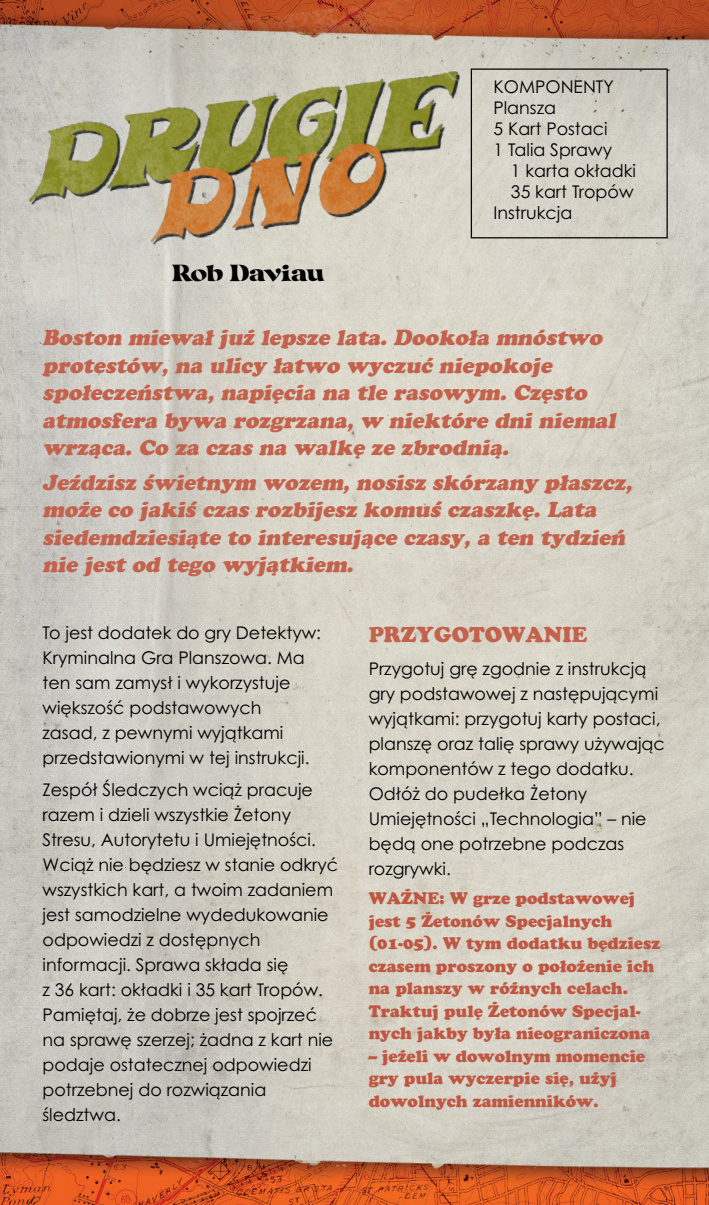
<style>
.page{position:relative;width:709px;height:1205px;background:#fff}
.page>*{position:absolute;margin:0;border:0;box-sizing:border-box;transform-origin:0 0}
.t1{font:30px "Curvilingus";color:#000}
.fluff{font:italic 21.25px/27.5px "Cupertino";color:#c3634d}
.fluff-2{font:21.25px "Cupertino";color:#c3634d}
.baza{font:17.5px/25px "Century Gothic Pro";color:#000}
.important{font:16.5px/22.5px "Cupertino";color:#bf5743}
</style>
<div class="page">
<img style="left:0;top:0;width:709px;height:1205px">
<img style="left:0;top:0;width:491px;height:304px">
<div style="left:471px;top:68px;width:196px;height:170px;border:1px solid #000"></div>
<p class="t1" style="left:172px;top:258px;width:154px">Rob Daviau</p>
<p class="baza" style="left:493px;top:74px;width:122px">KOMPONENTY</p>
<p class="baza" style="left:493px;top:95px;width:64px">Plansza</p>
<p class="baza" style="left:493px;top:116px;width:116px">5 Kart Postaci</p>
<p class="baza" style="left:493px;top:137px;width:120px">1 Talia Sprawy</p>
<p class="baza" style="left:511px;top:158px;width:127px">1 karta okładki</p>
<p class="baza" style="left:511px;top:179px;width:124px">35 kart Tropów</p>
<p class="baza" style="left:493px;top:200px;width:80px">Instrukcja</p>
<p class="fluff" style="left:43px;top:325px;width:579px">Boston miewał już lepsze lata. Dookoła mnóstwo protestów, na ulicy łatwo wyczuć niepokoje społeczeństwa, napięcia na tle rasowym. Często atmosfera bywa rozgrzana, w niektóre dni niemal wrząca. Co za czas na walkę ze zbrodnią.</p>
<p class="fluff" style="left:43px;top:469px;width:595px">Jeździsz świetnym wozem, nosisz skórzany płaszcz, może co jakiś czas rozbijesz komuś czaszkę. Lata siedemdziesiąte to interesujące czasy, a ten tydzień nie jest od tego wyjątkiem.</p>
<p class="baza" style="left:43px;top:619px;width:280px">To jest dodatek do gry Detektyw:<br>Kryminalna Gra Planszowa. Ma ten sam zamysł i wykorzystuje większość podstawowych<br>zasad, z pewnymi wyjątkami przedstawionymi w tej instrukcji.</p>
<p class="baza" style="left:43px;top:777px;width:297px">Zespół Śledczych wciąż pracuje razem i dzieli wszystkie Żetony<br>Stresu, Autorytetu i Umiejętności.<br>Wciąż nie będziesz w stanie odkryć wszystkich kart, a twoim zadaniem jest samodzielne wydedukowanie odpowiedzi z dostępnych informacji. Sprawa składa się<br>z 36 kart: okładki i 35 kart Tropów.<br>Pamiętaj, że dobrze jest spojrzeć na sprawę szerzej; żadna z kart nie podaje ostatecznej odpowiedzi potrzebnej do rozwiązania śledztwa.</p>
<p class="fluff-2" style="left:369px;top:622px;width:220px">PRZYGOTOWANIE</p>
<p class="baza" style="left:369px;top:655px;width:298px">Przygotuj grę zgodnie z instrukcją gry podstawowej z następującymi wyjątkami: przygotuj karty postaci, planszę oraz talię sprawy używając komponentów z tego dodatku.<br>Odłóż do pudełka Żetony<br>Umiejętności „Technologia” – nie będą one potrzebne podczas rozgrywki.</p>
<p class="important" style="left:369px;top:888px;width:293px">WAŻNE: W grze podstawowej jest 5 Żetonów Specjalnych (01-05). W tym dodatku będziesz czasem proszony o położenie ich na planszy w różnych celach.<br>Traktuj pulę Żetonów Specjal&shy;nych jakby była nieograniczona</p>
<p class="important" style="left:369px;top:1045px;width:278px">– jeżeli w dowolnym momencie gry pula wyczerpie się, użyj dowolnych zamienników.</p>
</div>
